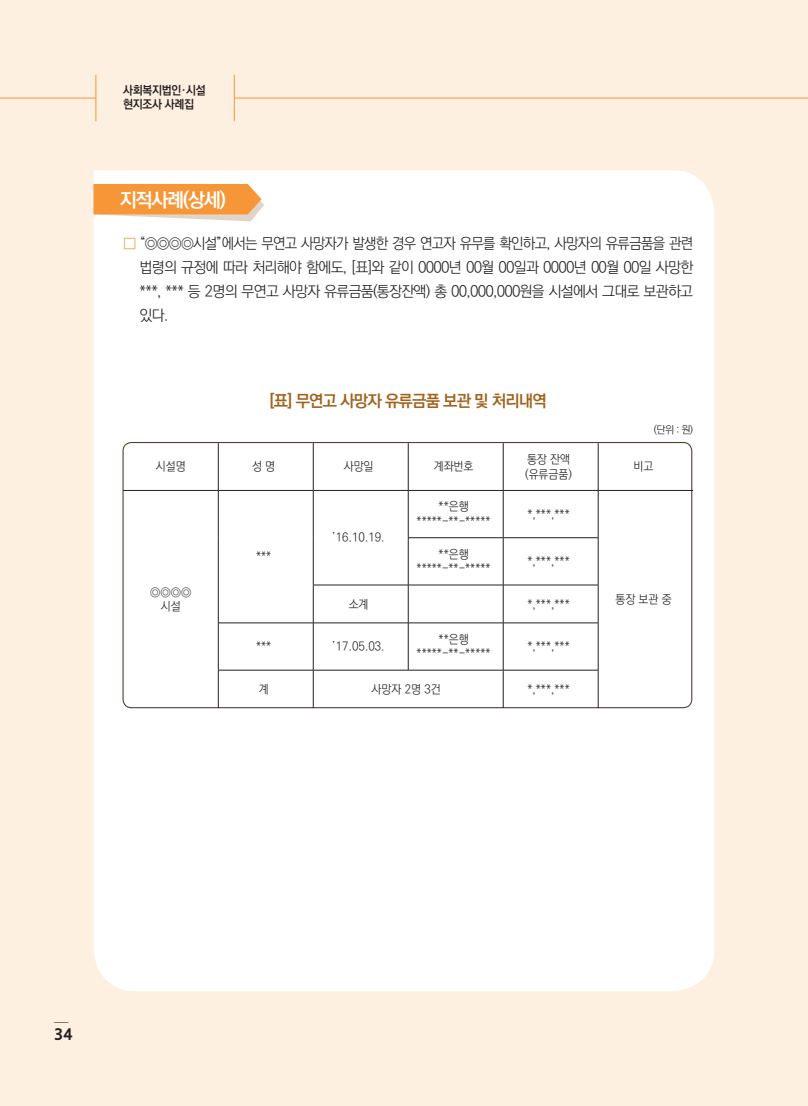
<style>
.page{position:relative;width:808px;height:1106px;background:#fef0e1}
.page>*{position:absolute;margin:0;border:0;box-sizing:border-box;transform-origin:0 0}
.t1{font:700 19.5px "Ko Pub Dotum";letter-spacing:-.06em;color:#fff}
.t2{font:700 16.5px "Ko Pub Dotum";letter-spacing:-.05em;color:#a2631e}
.t3{font:300 15px/24px "Ko Pub Dotum";letter-spacing:-.05em;color:#231f20;text-align:justify;scale:.95 1}
.t4{font:700 15px "Nanum Gothic OTF Extra";color:#231f20}
.t5{font:300 12px "Ko Pub Dotum";color:#231f20;scale:.95 1}
.t6{font:700 12px/14.4px "Ko Pub Dotum";letter-spacing:-.025em;color:#231f20;scale:.95 1}
.t7{font:300 10.5px "Ko Pub Dotum";color:#231f20}
.s1{font-weight:500;color:#f79637}
</style>
<div class="page">
<div style="left:94px;top:170px;width:620px;height:821px;background:#fff"></div>
<svg style="left:94px;top:184px;width:170px;height:37px;background:#f5a95d"></svg>
<div style="left:122px;top:442px;width:570px;height:266px;border:1px solid #56422c;border-radius:9px"></div>
<hr style="left:218px;top:443px;width:1px;height:47px;background:#231f20">
<hr style="left:313px;top:443px;width:1px;height:47px;background:#231f20">
<hr style="left:408px;top:443px;width:1px;height:47px;background:#231f20">
<hr style="left:503px;top:443px;width:1px;height:47px;background:#231f20">
<hr style="left:598px;top:443px;width:1px;height:47px;background:#231f20">
<hr style="left:123px;top:490px;width:95px;height:1px;background:#231f20">
<hr style="left:218px;top:490px;width:95px;height:1px;background:#231f20">
<hr style="left:218px;top:490px;width:1px;height:47px;background:#231f20">
<hr style="left:313px;top:490px;width:95px;height:1px;background:#231f20">
<hr style="left:313px;top:490px;width:1px;height:47px;background:#231f20">
<hr style="left:408px;top:490px;width:95px;height:1px;background:#231f20">
<hr style="left:408px;top:490px;width:1px;height:47px;background:#231f20">
<hr style="left:503px;top:490px;width:95px;height:1px;background:#231f20">
<hr style="left:503px;top:490px;width:1px;height:47px;background:#231f20">
<hr style="left:598px;top:490px;width:95px;height:1px;background:#231f20">
<hr style="left:598px;top:490px;width:1px;height:47px;background:#231f20">
<hr style="left:218px;top:537px;width:1px;height:48px;background:#231f20">
<hr style="left:313px;top:537px;width:1px;height:48px;background:#231f20">
<hr style="left:408px;top:537px;width:95px;height:1px;background:#231f20">
<hr style="left:408px;top:538px;width:1px;height:47px;background:#231f20">
<hr style="left:503px;top:537px;width:95px;height:1px;background:#231f20">
<hr style="left:503px;top:538px;width:1px;height:47px;background:#231f20">
<hr style="left:598px;top:538px;width:1px;height:47px;background:#231f20">
<hr style="left:218px;top:585px;width:1px;height:37px;background:#231f20">
<hr style="left:313px;top:584px;width:95px;height:1px;background:#231f20">
<hr style="left:313px;top:585px;width:1px;height:37px;background:#231f20">
<hr style="left:408px;top:584px;width:95px;height:1px;background:#231f20">
<hr style="left:408px;top:585px;width:1px;height:37px;background:#231f20">
<hr style="left:503px;top:584px;width:95px;height:1px;background:#231f20">
<hr style="left:503px;top:585px;width:1px;height:37px;background:#231f20">
<hr style="left:598px;top:585px;width:1px;height:37px;background:#231f20">
<hr style="left:218px;top:622px;width:95px;height:1px;background:#231f20">
<hr style="left:218px;top:623px;width:1px;height:47px;background:#231f20">
<hr style="left:313px;top:622px;width:95px;height:1px;background:#231f20">
<hr style="left:313px;top:623px;width:1px;height:47px;background:#231f20">
<hr style="left:408px;top:622px;width:95px;height:1px;background:#231f20">
<hr style="left:408px;top:623px;width:1px;height:47px;background:#231f20">
<hr style="left:503px;top:622px;width:95px;height:1px;background:#231f20">
<hr style="left:503px;top:623px;width:1px;height:47px;background:#231f20">
<hr style="left:598px;top:623px;width:1px;height:47px;background:#231f20">
<hr style="left:218px;top:670px;width:95px;height:1px;background:#231f20">
<hr style="left:218px;top:670px;width:1px;height:38px;background:#231f20">
<hr style="left:313px;top:670px;width:95px;height:1px;background:#231f20">
<hr style="left:313px;top:670px;width:1px;height:38px;background:#231f20">
<hr style="left:408px;top:670px;width:95px;height:1px;background:#231f20">
<hr style="left:503px;top:670px;width:95px;height:1px;background:#231f20">
<hr style="left:503px;top:670px;width:1px;height:38px;background:#231f20">
<hr style="left:598px;top:670px;width:1px;height:38px;background:#231f20">
<hr style="left:234px;top:98px;width:574px;height:1px;background:#f79637">
<hr style="left:0;top:98px;width:96px;height:1px;background:#f79637">
<hr style="left:234px;top:75px;width:1px;height:46px;background:#f79637">
<hr style="left:96px;top:75px;width:1px;height:46px;background:#f79637">
<p class="t6" style="left:123px;top:83px;width:88px">사회복지법인·시설 현지조사 사례집</p>
<p class="t1" style="left:120px;top:190px;width:107px">지적사례(상세)</p>
<p class="t3" style="left:140px;top:232px;width:584px;text-indent:-16px"><span class="s1">□</span> “◎◎◎◎시설”에서는 무연고 사망자가 발생한 경우 연고자 유무를 확인하고, 사망자의 유류금품을 관련 법령의 규정에 따라 처리해야 함에도, [표]와 같이 0000년 00월 00일과 0000년 00월 00일 사망한 ***, *** 등 2명의 무연고 사망자 유류금품(통장잔액) 총 00,000,000원을 시설에서 그대로 보관하고 있다.</p>
<p class="t2" style="left:270px;top:393px;width:279px">[표] 무연고 사망자 유류금품 보관 및 처리내역</p>
<p class="t5" style="left:156px;top:461px;width:33px">시설명</p>
<p class="t5" style="left:252px;top:461px;width:26px">성 명</p>
<p class="t5" style="left:344px;top:461px;width:33px">사망일</p>
<p class="t5" style="left:434px;top:461px;width:43px">계좌번호</p>
<p class="t5" style="left:527px;top:453px;width:47px">통장 잔액</p>
<p class="t5" style="left:525px;top:468px;width:51px">(유류금품)</p>
<p class="t5" style="left:150px;top:586px;width:45px">◎◎◎◎</p>
<p class="t5" style="left:161px;top:600px;width:22px">시설</p>
<p class="t5" style="left:256px;top:550px;width:18px">***</p>
<p class="t5" style="left:333px;top:531px;width:56px">’16.10.19.</p>
<p class="t5" style="left:439px;top:501px;width:33px">**은행</p>
<p class="t5" style="left:417px;top:515px;width:79px">*****-**-*****</p>
<p class="t5" style="left:527px;top:508px;width:46px">*,***,***</p>
<p class="t5" style="left:439px;top:548px;width:33px">**은행</p>
<p class="t5" style="left:417px;top:562px;width:79px">*****-**-*****</p>
<p class="t5" style="left:527px;top:555px;width:46px">*,***,***</p>
<p class="t5" style="left:349px;top:598px;width:22px">소계</p>
<p class="t5" style="left:527px;top:598px;width:46px">*,***,***</p>
<p class="t5" style="left:256px;top:640px;width:18px">***</p>
<p class="t5" style="left:333px;top:640px;width:56px">’17.05.03.</p>
<p class="t5" style="left:439px;top:633px;width:33px">**은행</p>
<p class="t5" style="left:417px;top:647px;width:79px">*****-**-*****</p>
<p class="t5" style="left:527px;top:640px;width:46px">*,***,***</p>
<p class="t5" style="left:259px;top:683px;width:12px">계</p>
<p class="t5" style="left:371px;top:683px;width:74px">사망자 2명 3건</p>
<p class="t5" style="left:527px;top:683px;width:46px">*,***,***</p>
<p class="t7" style="left:654px;top:424px;width:41px">(단위 : 원)</p>
<p class="t5" style="left:634px;top:461px;width:22px">비고</p>
<p class="t5" style="left:615px;top:593px;width:61px">통장 보관 중</p>
<p class="t7" style="left:54px;top:1012px;width:16px">___</p>
<p class="t4" style="left:54px;top:1024px;width:20px">34</p>
</div>
